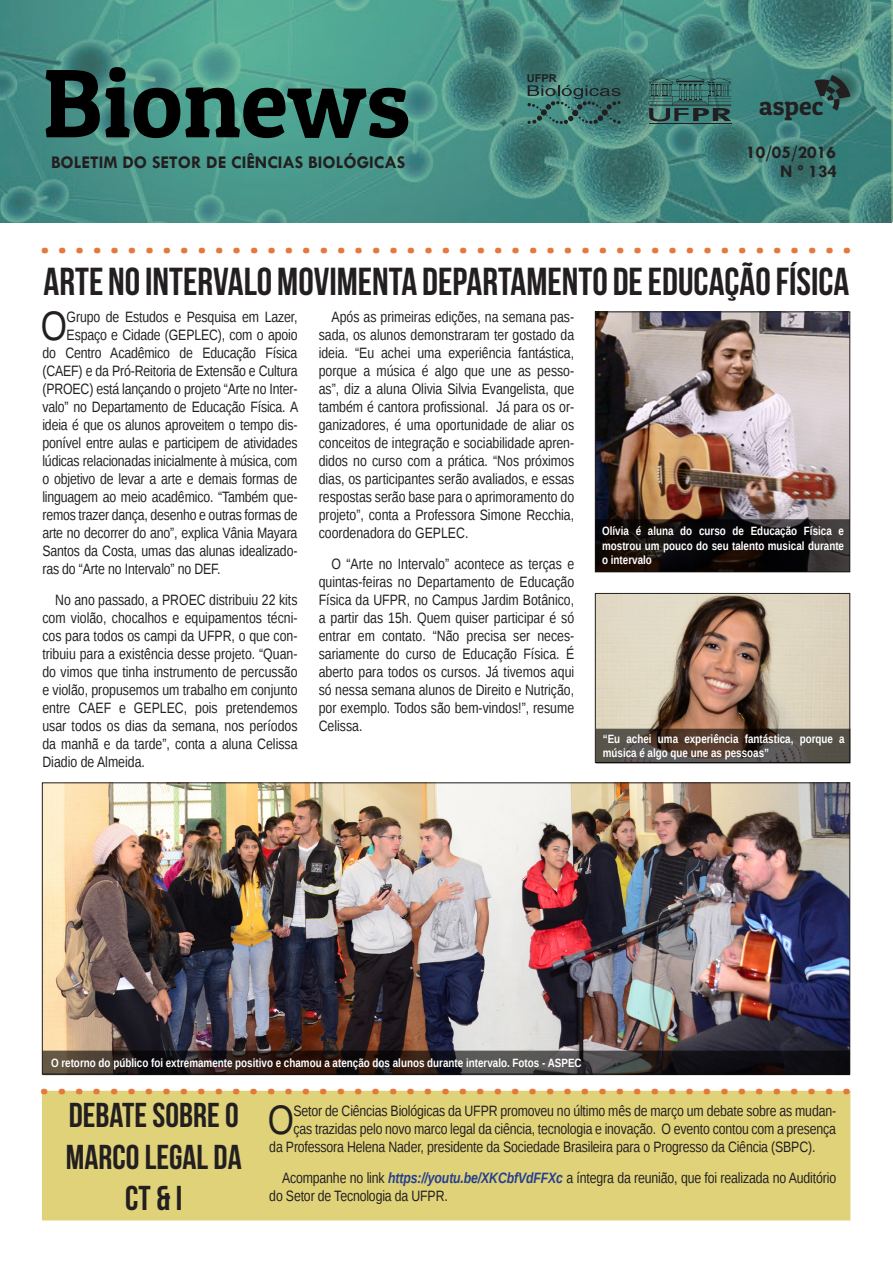
<style>
.page{position:relative;width:893px;height:1263px;background:#fff}
.page>*{position:absolute;margin:0;border:0;box-sizing:border-box;transform-origin:0 0}
.t1{font:97.5px "Patua One";color:#000}
.t2{font:41.1px "Liberation Sans Narrow";color:#231f20}
.t3{font:39px "Bebas Neue";color:#231f20}
.t4{font:37.5px "Patua One";color:#e4793d}
.t5{font:34.5px/41.4px "Bebas Neue";color:#231f20;text-align:center}
.t6{font:26.1px "Patua One";color:#231f20}
.t7{font:700 18px "Tw Cen";color:#231f20}
.t8{font:15px/18px "Liberation Sans Narrow";letter-spacing:-.01em;color:#231f20;text-align:justify}
.t9{font:700 12px/14.4px "Liberation Sans Narrow";color:#fff}
.t10{font:700 10.95px "Arial";color:#231f20}
.s1{font-weight:700;font-style:italic;color:#253f8e}
</style>
<div class="page">
<img style="left:0;top:1px;width:892px;height:221px">
<svg style="left:527px;top:85px;width:94px;height:39px;background:#3d6e69"></svg>
<hr style="left:649px;top:123px;width:82px;height:1px;background:#231f20">
<svg style="left:649px;top:75px;width:82px;height:46px;background:#3a6a64"></svg>
<svg style="left:814px;top:75px;width:36px;height:36px"></svg>
<div style="left:42px;top:1091px;width:808px;height:129px;background:#dfd279"></div>
<img style="left:44px;top:784px;width:804px;height:266px">
<img style="left:597px;top:313px;width:251px;height:206px">
<div style="left:595px;top:311px;width:255px;height:261px;border:1px solid #231f20"></div>
<img style="left:597px;top:595px;width:251px;height:134px">
<div style="left:595px;top:593px;width:255px;height:170px;border:1px solid #231f20"></div>
<svg style="left:43px;top:1050px;width:807px;height:25px;background:#2d2625"></svg>
<svg style="left:596px;top:729px;width:254px;height:34px;background:#4e443c"></svg>
<svg style="left:595px;top:519px;width:255px;height:53px;background:#161211"></svg>
<p class="t1" style="left:43px;top:43px;width:369px">Bionews</p>
<p class="t7" style="left:51px;top:151px;width:356px">BOLETIM DO SETOR DE CIÊNCIAS BIOLÓGICAS</p>
<p class="t10" style="left:527px;top:70px;width:31px">UFPR</p>
<h3 class="t6" style="left:759px;top:90px;width:66px">aspec</h3>
<p class="t7" style="left:746px;top:142px;width:91px">10/05/2016</p>
<p class="t7" style="left:780px;top:161px;width:58px">N º 134</p>
<p class="t4" style="left:40px;top:217px;width:813px">. . . . . . . . . . . . . . . . . . . . . . . . . . . . . . . . . . . . . . . . . . . . . . .</p>
<p class="t3" style="left:44px;top:260px;width:807px">ARTE NO INTERVALO MOVIMENTA DEPARTAMENTO DE EDUCAÇÃO FÍSICA</p>
<p class="t2" style="left:41px;top:303px;width:28px">O</p>
<p class="t8" style="left:67px;top:309px;width:232px">Grupo de Estudos e Pesquisa em Lazer,</p>
<p class="t8" style="left:67px;top:327px;width:232px">Espaço e Cidade (GEPLEC), com o apoio</p>
<p class="t8" style="left:42px;top:345px;width:257px">do Centro Acadêmico de Educação Física</p>
<p class="t8" style="left:42px;top:363px;width:257px">(CAEF) e da Pró-Reitoria de Extensão e Cultura</p>
<p class="t8" style="left:42px;top:381px;width:257px">(PROEC) está lançando o projeto “Arte no Inter-</p>
<p class="t8" style="left:42px;top:399px;width:257px">valo” no Departamento de Educação Física. A</p>
<p class="t8" style="left:42px;top:417px;width:257px">ideia é que os alunos aproveitem o tempo dis-</p>
<p class="t8" style="left:42px;top:435px;width:257px">ponível entre aulas e participem de atividades</p>
<p class="t8" style="left:42px;top:453px;width:257px">lúdicas relacionadas inicialmente à música, com</p>
<p class="t8" style="left:42px;top:471px;width:257px">o objetivo de levar a arte e demais formas de</p>
<p class="t8" style="left:42px;top:489px;width:257px">linguagem ao meio acadêmico. “Também que-</p>
<p class="t8" style="left:42px;top:507px;width:257px">remos trazer dança, desenho e outras formas de</p>
<p class="t8" style="left:42px;top:525px;width:257px">arte no decorrer do ano”, explica Vânia Mayara</p>
<p class="t8" style="left:42px;top:543px;width:257px">Santos da Costa, umas das alunas idealizado-</p>
<p class="t8" style="left:42px;top:561px;width:180px">ras do “Arte no Intervalo” no DEF.</p>
<p class="t8" style="left:42px;top:592px;width:257px;text-indent:13px">No ano passado, a PROEC distribuiu 22 kits com violão, chocalhos e equipamentos técni&shy;cos para todos os campi da UFPR, o que con&shy;tribuiu para a existência desse projeto. “Quan&shy;do vimos que tinha instrumento de percussão e violão, propusemos um trabalho em conjunto entre CAEF e GEPLEC, pois pretendemos usar todos os dias da semana, nos períodos da manhã e da tarde”, conta a aluna Celissa Diadio de Almeida.</p>
<p class="t8" style="left:319px;top:309px;width:257px;text-indent:13px">Após as primeiras edições, na semana pas&shy;sada, os alunos demonstraram ter gostado da ideia. “Eu achei uma experiência fantástica, porque a música é algo que une as pesso&shy;as”, diz a aluna Olivia Silvia Evangelista, que também é cantora profissional. Já para os or&shy;ganizadores, é uma oportunidade de aliar os conceitos de integração e sociabilidade apren&shy;didos no curso com a prática. “Nos próximos dias, os participantes serão avaliados, e essas respostas serão base para o aprimoramento do projeto”, conta a Professora Simone Recchia, coordenadora do GEPLEC.</p>
<p class="t8" style="left:319px;top:556px;width:257px;text-indent:13px">O “Arte no Intervalo” acontece as terças e quintas-feiras no Departamento de Educação Física da UFPR, no Campus Jardim Botânico, a partir das 15h. Quem quiser participar é só entrar em contato. “Não precisa ser neces&shy;sariamente do curso de Educação Física. É aberto para todos os cursos. Já tivemos aqui só nessa semana alunos de Direito e Nutrição, por exemplo. Todos são bem-vindos!”, resume Celissa.</p>
<p class="t9" style="left:602px;top:523px;width:243px;text-align:justify">Olívia é aluna do curso de Educação Física e mostrou um pouco do seu talento musical durante o intervalo</p>
<p class="t9" style="left:603px;top:731px;width:243px">“Eu achei uma experiência fantástica, porque a música é algo que une as pessoas”</p>
<p class="t9" style="left:51px;top:1055px;width:532px">O retorno do público foi extremamente positivo e chamou a atenção dos alunos durante intervalo. Fotos - ASPEC</p>
<p class="t4" style="left:40px;top:1057px;width:813px">. . . . . . . . . . . . . . . . . . . . . . . . . . . . . . . . . . . . . . . . . . . . . . .</p>
<p class="t5" style="left:66px;top:1094px;width:177px">DEBATE SOBRE O<br>MARCO LEGAL DA<br>CT &amp; I</p>
<p class="t2" style="left:268px;top:1097px;width:28px">O</p>
<p class="t8" style="left:294px;top:1103px;width:544px">Setor de Ciências Biológicas da UFPR promoveu no último mês de março um debate sobre as mudan-</p>
<p class="t8" style="left:294px;top:1121px;width:544px">ças trazidas pelo novo marco legal da ciência, tecnologia e inovação. O evento contou com a presença</p>
<p class="t8" style="left:269px;top:1139px;width:548px">da Professora Helena Nader, presidente da Sociedade Brasileira para o Progresso da Ciência (SBPC).</p>
<p class="t8" style="left:269px;top:1169px;width:568px;text-indent:13px">Acompanhe no link <span class="s1">https://youtu.be/XKCbfVdFFXc</span> a íntegra da reunião, que foi realizada no Auditório do Setor de Tecnologia da UFPR.</p>
</div>
